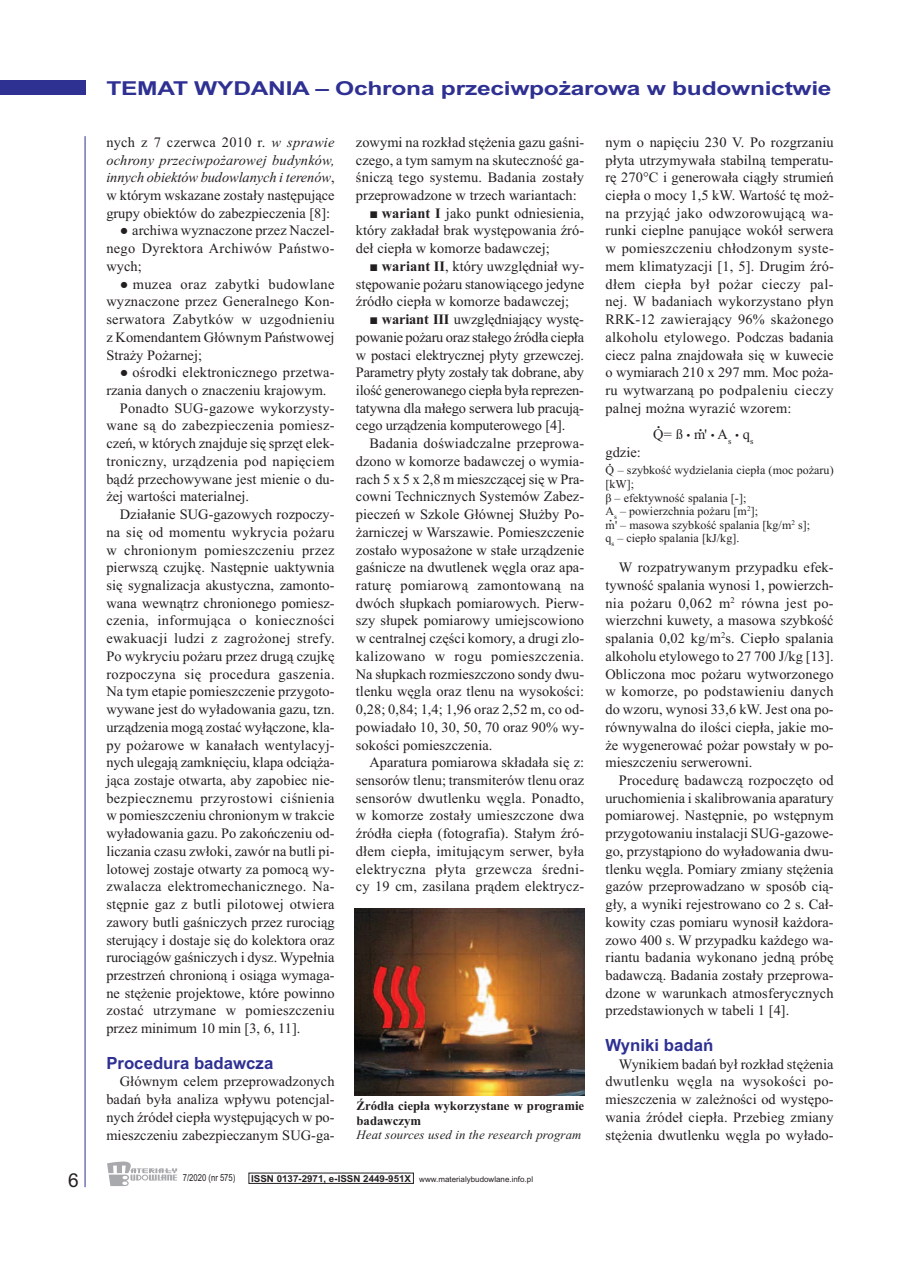
<style>
.page{position:relative;width:906px;height:1268px;background:#fff}
.page>*{position:absolute;margin:0;border:0;box-sizing:border-box;transform-origin:0 0}
.t1{font:700 19.2px "Arial";letter-spacing:-.01em;color:#2e3092;scale:1.28 1}
.t2{font:19.2px "Arial";color:#231f20}
.t3{font:700 16.8px "Arial";color:#2e3092}
.t4{font:14.4px/17.7px "Times New Roman";letter-spacing:.005em;color:#231f20;text-align:justify}
.t5{font:14.4px "Times New Roman";letter-spacing:.025em;color:#231f20}
.t6{font:700 12.75px/14.4px "Times New Roman";color:#231f20}
.t7{font:italic 12.75px "Times New Roman";letter-spacing:.01em;color:#231f20}
.t8{font:12px/13.6px "Times New Roman";letter-spacing:.005em;color:#231f20}
.t9{font:9.6px "Arial";color:#231f20;scale:.8 1}
.t10{font:8.7px "Times New Roman";color:#231f20}
.t11{font:7.95px "Arial";color:#231f20}
.t12{font:7.2px "Times New Roman";color:#231f20}
.s1{font-style:italic}
.s2{font-weight:700}
.s3{font-weight:700;font-size:9.6px}
.s4{font-size:11.25px}
</style>
<div class="page">
<div style="left:0;top:81px;width:85px;height:14px;background:#2e3092"></div>
<hr style="left:85px;top:136px;width:1px;height:1050px;background:#2e3092">
<svg style="left:107px;top:1161px;width:70px;height:24px"></svg>
<img style="left:355px;top:908px;width:229px;height:187px">
<h1 class="t2" style="left:68px;top:1168px;width:12px">6</h1>
<h1 class="t1" style="left:106px;top:77px;width:568px">TEMAT WYDANIA – Ochrona przeciwpożarowa w budownictwie</h1>
<p class="t4" style="left:106px;top:133px;width:230px">nych z 7 czerwca 2010 r. <span class="s1">w sprawie ochrony przeciwpożarowej budynków, innych obiektów budowlanych i terenów</span>, w którym wskazane zostały następujące grupy obiektów do zabezpieczenia [8]:</p>
<p class="t4" style="left:106px;top:221px;width:230px;text-indent:13px">● archiwa wyznaczone przez Naczel&shy;nego Dyrektora Archiwów Państwo&shy;wych;</p>
<p class="t4" style="left:106px;top:275px;width:230px;text-indent:13px">● muzea oraz zabytki budowlane wyznaczone przez Generalnego Kon&shy;serwatora Zabytków w uzgodnieniu z Komendantem Głównym Państwowej Straży Pożarnej;</p>
<p class="t4" style="left:120px;top:363px;width:216px">● ośrodki elektronicznego przetwa-</p>
<p class="t4" style="left:106px;top:381px;width:222px">rzania danych o znaczeniu krajowym.</p>
<p class="t4" style="left:120px;top:399px;width:216px">Ponadto SUG-gazowe wykorzysty-</p>
<p class="t5" style="left:106px;top:417px;width:230px">wane są do zabezpieczenia pomiesz-</p>
<p class="t4" style="left:106px;top:434px;width:230px">czeń, w których znajduje się sprzęt elek-</p>
<p class="t5" style="left:106px;top:452px;width:230px">troniczny, urządzenia pod napięciem</p>
<p class="t4" style="left:106px;top:469px;width:230px">bądź przechowywane jest mienie o du-</p>
<p class="t4" style="left:106px;top:487px;width:144px">żej wartości materialnej.</p>
<p class="t4" style="left:120px;top:505px;width:216px">Działanie SUG-gazowych rozpoczy-</p>
<p class="t5" style="left:106px;top:523px;width:230px">na się od momentu wykrycia pożaru</p>
<p class="t5" style="left:106px;top:541px;width:230px">w chronionym pomieszczeniu przez</p>
<p class="t4" style="left:106px;top:558px;width:230px">pierwszą czujkę. Następnie uaktywnia</p>
<p class="t4" style="left:106px;top:576px;width:230px">się sygnalizacja akustyczna, zamonto-</p>
<p class="t4" style="left:106px;top:593px;width:230px">wana wewnątrz chronionego pomiesz-</p>
<p class="t5" style="left:106px;top:612px;width:230px">czenia, informująca o konieczności</p>
<p class="t5" style="left:106px;top:629px;width:230px">ewakuacji ludzi z zagrożonej strefy.</p>
<p class="t4" style="left:106px;top:647px;width:230px">Po wykryciu pożaru przez drugą czujkę</p>
<p class="t5" style="left:106px;top:665px;width:230px">rozpoczyna się procedura gaszenia.</p>
<p class="t4" style="left:106px;top:682px;width:230px">Na tym etapie pomieszczenie przygoto-</p>
<p class="t4" style="left:106px;top:700px;width:230px">wywane jest do wyładowania gazu, tzn.</p>
<p class="t4" style="left:106px;top:717px;width:230px">urządzenia mogą zostać wyłączone, kla-</p>
<p class="t4" style="left:106px;top:735px;width:230px">py pożarowe w kanałach wentylacyj-</p>
<p class="t4" style="left:106px;top:753px;width:230px">nych ulegają zamknięciu, klapa odciąża-</p>
<p class="t4" style="left:106px;top:771px;width:230px">jąca zostaje otwarta, aby zapobiec nie-</p>
<p class="t5" style="left:106px;top:789px;width:230px">bezpiecznemu przyrostowi ciśnienia</p>
<p class="t4" style="left:106px;top:806px;width:230px">w pomieszczeniu chronionym w trakcie</p>
<p class="t4" style="left:106px;top:824px;width:230px">wyładowania gazu. Po zakończeniu od-</p>
<p class="t4" style="left:106px;top:841px;width:230px">liczania czasu zwłoki, zawór na butli pi-</p>
<p class="t4" style="left:106px;top:859px;width:230px">lotowej zostaje otwarty za pomocą wy-</p>
<p class="t4" style="left:106px;top:877px;width:230px">zwalacza elektromechanicznego. Na-</p>
<p class="t4" style="left:106px;top:895px;width:230px">stępnie gaz z butli pilotowej otwiera</p>
<p class="t4" style="left:106px;top:912px;width:230px">zawory butli gaśniczych przez rurociąg</p>
<p class="t4" style="left:106px;top:930px;width:230px">sterujący i dostaje się do kolektora oraz</p>
<p class="t4" style="left:106px;top:948px;width:230px">rurociągów gaśniczych i dysz. Wypełnia</p>
<p class="t4" style="left:106px;top:965px;width:230px">przestrzeń chronioną i osiąga wymaga-</p>
<p class="t4" style="left:106px;top:983px;width:230px">ne stężenie projektowe, które powinno</p>
<p class="t4" style="left:106px;top:1001px;width:230px">zostać utrzymane w pomieszczeniu</p>
<p class="t4" style="left:106px;top:1019px;width:196px">przez minimum 10 min [3, 6, 11].</p>
<p class="t3" style="left:106px;top:1052px;width:168px">Procedura badawcza</p>
<p class="t4" style="left:106px;top:1072px;width:230px;text-indent:14px">Głównym celem przeprowadzonych badań była analiza wpływu potencjal&shy;nych źródeł ciepła występujących w po&shy;mieszczeniu zabezpieczanym SUG-ga-</p>
<p class="t4" style="left:356px;top:133px;width:230px">zowymi na rozkład stężenia gazu gaśni&shy;czego, a tym samym na skuteczność ga&shy;śniczą tego systemu. Badania zostały przeprowadzone w trzech wariantach:</p>
<p class="t4" style="left:356px;top:204px;width:230px;text-indent:14px">■ <span class="s2">wariant I</span> jako punkt odniesienia, który zakładał brak występowania źró&shy;deł ciepła w komorze badawczej;</p>
<p class="t4" style="left:356px;top:257px;width:230px;text-indent:14px">■ <span class="s2">wariant II</span>, który uwzględniał wy&shy;stępowanie pożaru stanowiącego jedyne źródło ciepła w komorze badawczej;</p>
<p class="t4" style="left:356px;top:310px;width:230px;text-indent:14px">■ <span class="s2">wariant III</span> uwzględniający wystę&shy;powanie pożaru oraz stałego źródła ciepła w postaci elektrycznej płyty grzewczej.<br>Parametry płyty zostały tak dobrane, aby ilość generowanego ciepła była reprezen&shy;tatywna dla małego serwera lub pracują&shy;cego urządzenia komputerowego [4].</p>
<p class="t4" style="left:356px;top:434px;width:230px;text-indent:14px">Badania doświadczalne przeprowa&shy;dzono w komorze badawczej o wymia&shy;rach 5 x 5 x 2,8 m mieszczącej się w Pra&shy;cowni Technicznych Systemów Zabez&shy;pieczeń w Szkole Głównej Służby Po&shy;żarniczej w Warszawie. Pomieszczenie zostało wyposażone w stałe urządzenie gaśnicze na dwutlenek węgla oraz apa&shy;raturę pomiarową zamontowaną na dwóch słupkach pomiarowych. Pierw&shy;szy słupek pomiarowy umiejscowiono w centralnej części komory, a drugi zlo&shy;kalizowano w rogu pomieszczenia.<br>Na słupkach rozmieszczono sondy dwu&shy;tlenku węgla oraz tlenu na wysokości:<br>0,28; 0,84; 1,4; 1,96 oraz 2,52 m, co od&shy;powiadało 10, 30, 50, 70 oraz 90% wy&shy;sokości pomieszczenia.</p>
<p class="t4" style="left:356px;top:753px;width:230px;text-indent:14px">Aparatura pomiarowa składała się z: sensorów tlenu; transmiterów tlenu oraz sensorów dwutlenku węgla. Ponadto, w komorze zostały umieszczone dwa źródła ciepła (fotografia). Stałym źró&shy;dłem ciepła, imitującym serwer, była elektryczna płyta grzewcza średni&shy;cy 19 cm, zasilana prądem elektrycz-</p>
<p class="t6" style="left:356px;top:1098px;width:229px">Źródła ciepła wykorzystane w programie badawczym</p>
<p class="t7" style="left:356px;top:1126px;width:226px">Heat sources used in the research program</p>
<p class="t9" style="left:183px;top:1171px;width:67px">7/2020 (nr 575)</p>
<p class="t11" style="left:251px;top:1174px;width:283px"><span class="s3">ISSN 0137-2971, e-ISSN 2449-951X</span> www.materialybudowlane.info.pl</p>
<p class="t4" style="left:605px;top:133px;width:230px">nym o napięciu 230 V. Po rozgrzaniu płyta utrzymywała stabilną temperatu&shy;rę 270°C i generowała ciągły strumień ciepła o mocy 1,5 kW. Wartość tę moż&shy;na przyjąć jako odwzorowującą wa&shy;runki cieplne panujące wokół serwera w pomieszczeniu chłodzonym syste&shy;mem klimatyzacji [1, 5]. Drugim źró&shy;dłem ciepła był pożar cieczy pal&shy;nej. W badaniach wykorzystano płyn RRK-12 zawierający 96% skażonego alkoholu etylowego. Podczas badania ciecz palna znajdowała się w kuwecie o wymiarach 210 x 297 mm. Moc poża&shy;ru wytwarzaną po podpaleniu cieczy palnej można wyrazić wzorem:</p>
<p class="t4" style="left:653px;top:425px;width:102px">Q=ß<span class="s4">•</span>m<sup>•</sup>'<span class="s4">•</span>A<sub>s</sub> <span class="s4">•</span>q<sub>s</sub></p>
<p class="t10" style="left:657px;top:421px;width:5px">•</p>
<p class="t4" style="left:605px;top:443px;width:37px">gdzie:</p>
<p class="t8" style="left:605px;top:463px;width:230px">Q – szybkość wydzielania ciepła (moc pożaru)</p>
<p class="t12" style="left:609px;top:460px;width:4px">•</p>
<p class="t8" style="left:605px;top:477px;width:206px">[kW];<br>β – efektywność spalania [-];<br>A<sub>s</sub> – powierzchnia pożaru [m<sup>2</sup>];<br>m' – masowa szybkość spalania [kg/m<sup>2</sup> s];</p>
<p class="t12" style="left:609px;top:516px;width:4px">•</p>
<p class="t8" style="left:605px;top:531px;width:135px">q<sub>s</sub> – ciepło spalania [kJ/kg].</p>
<p class="t4" style="left:605px;top:558px;width:230px;text-indent:14px">W rozpatrywanym przypadku efek&shy;tywność spalania wynosi 1, powierzch&shy;nia pożaru 0,062 m<sup>2</sup> równa jest po&shy;wierzchni kuwety, a masowa szybkość spalania 0,02 kg/m<sup>2</sup>s. Ciepło spalania alkoholu etylowego to 27 700 J/kg [13].<br>Obliczona moc pożaru wytworzonego w komorze, po podstawieniu danych do wzoru, wynosi 33,6 kW. Jest ona po&shy;równywalna do ilości ciepła, jakie mo&shy;że wygenerować pożar powstały w po&shy;mieszczeniu serwerowni.</p>
<p class="t4" style="left:605px;top:771px;width:230px;text-indent:14px">Procedurę badawczą rozpoczęto od uruchomienia i skalibrowania aparatury pomiarowej. Następnie, po wstępnym przygotowaniu instalacji SUG-gazowe&shy;go, przystąpiono do wyładowania dwu&shy;tlenku węgla. Pomiary zmiany stężenia gazów przeprowadzano w sposób cią&shy;gły, a wyniki rejestrowano co 2 s. Cał&shy;kowity czas pomiaru wynosił każdora&shy;zowo 400 s. W przypadku każdego wa&shy;riantu badania wykonano jedną próbę badawczą. Badania zostały przeprowa&shy;dzone w warunkach atmosferycznych przedstawionych w tabeli 1 [4].</p>
<p class="t3" style="left:605px;top:1034px;width:109px">Wyniki badań</p>
<p class="t4" style="left:605px;top:1054px;width:230px;text-indent:13px">Wynikiem badań był rozkład stężenia dwutlenku węgla na wysokości po&shy;mieszczenia w zależności od występo&shy;wania źródeł ciepła. Przebieg zmiany stężenia dwutlenku węgla po wyłado-</p>
</div>
